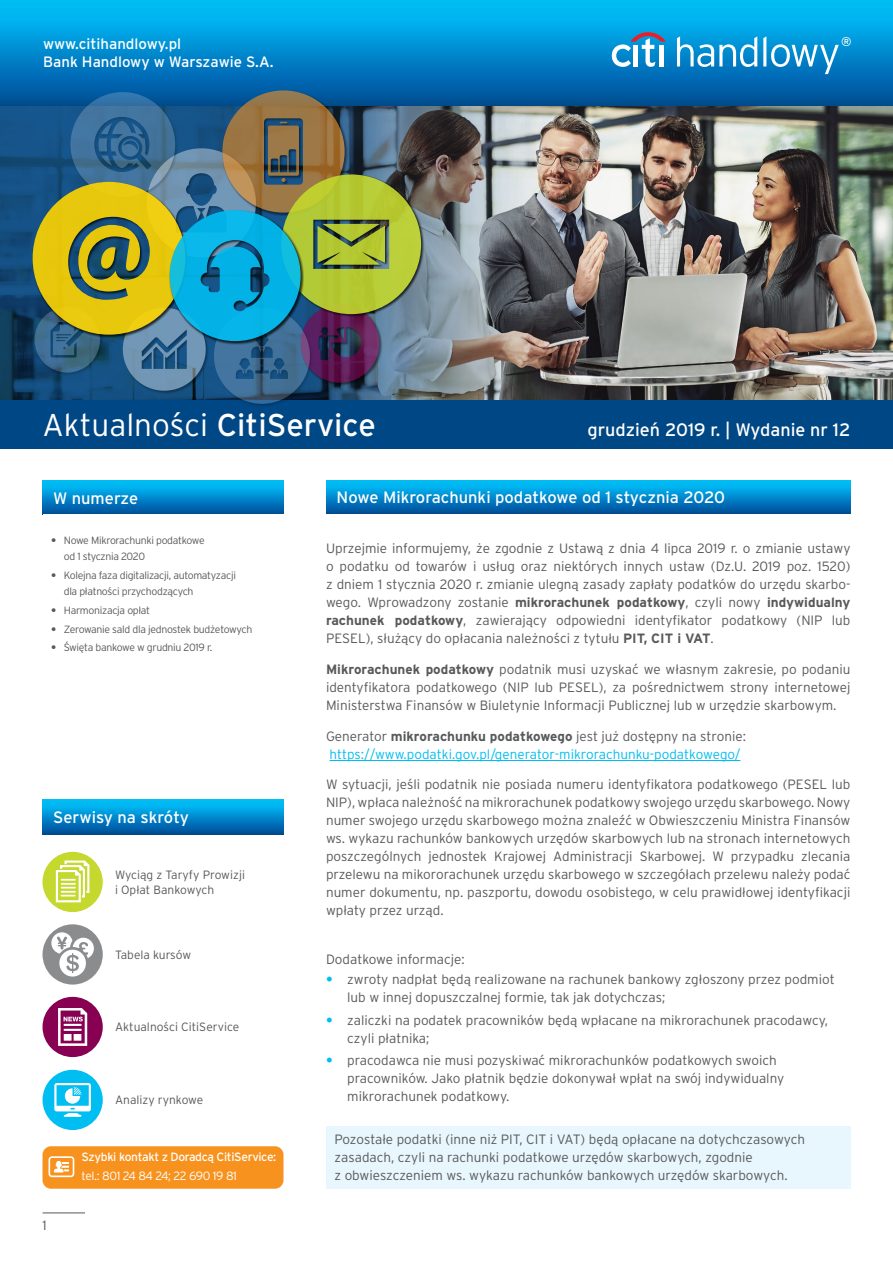
<style>
.page{position:relative;width:893px;height:1263px;background:#fff}
.page>*{position:absolute;margin:0;border:0;box-sizing:border-box;transform-origin:0 0}
.t1{font:300 31.5px "Interstate Pl";color:#fff}
.t2{font:18px "Interstate Pl";color:#fff}
.blue_head{font:16.5px "Interstate Pl";color:#fff}
.t3{font:15px/18px "Interstate Pl";color:#fff}
.main_txt{font:300 13.5px/18px "Interstate Pl";color:#58595b}
.main_txt-2{font:300 13.5px/18px "Interstate Pl";color:#00bdf2}
.t4{font:12.6px "Interstate Pl";color:#fff}
.main_txt-3{font:300 12px/14.4px "Interstate Pl";color:#58595b}
.main_txt-4{font:12px "Interstate Pl";letter-spacing:-.03em;color:#fff}
.main_txt-5{font:300 12px "Interstate Pl";letter-spacing:-.03em;color:#fff}
.t5{font:300 10.5px/16.5px "Interstate Pl";letter-spacing:-.03em;color:#58595b}
.s1{font-weight:400}
.s2{font-weight:700}
.s3{color:#58595b}
.s4{font-weight:700;color:#58595b}
.s5{font-weight:700;color:#00bdf2}
</style>
<div class="page">
<div style="left:0;top:0;width:893px;height:106px;background:linear-gradient(to bottom,#00c7ff,#004c98)"></div>
<svg style="left:677px;top:36px;width:80px;height:31px"></svg>
<svg style="left:763px;top:36px;width:76px;height:38px"></svg>
<svg style="left:612px;top:32px;width:54px;height:35px"></svg>
<hr style="left:659px;top:45px;width:4px;height:21px;background:#fff">
<svg style="left:43px;top:480px;width:240px;height:34px"></svg>
<div style="left:43px;top:800px;width:240px;height:34px;background:linear-gradient(to bottom,#00c7ff,#00519c)"></div>
<div style="left:43px;top:1146px;width:240px;height:43px;background:#f7921e;border-radius:9px"></div>
<svg style="left:49px;top:1156px;width:25px;height:21px"></svg>
<img style="left:567px;top:106px;width:326px;height:294px">
<div style="left:0;top:400px;width:893px;height:48px;background:#004785"></div>
<img style="left:0;top:106px;width:567px;height:294px">
<div style="left:214px;top:307px;width:99px;height:100px;background:#000;opacity:.8"></div>
<div style="left:281px;top:174px;width:143px;height:144px;background:#000;opacity:.8"></div>
<svg style="left:33px;top:90px;width:388px;height:314px"></svg>
<div style="left:43px;top:1070px;width:60px;height:60px;background:#00bdf2;border-radius:50%"></div>
<svg style="left:54px;top:1083px;width:37px;height:34px"></svg>
<div style="left:43px;top:924px;width:60px;height:60px;background:#8a8c8e;border-radius:50%"></div>
<svg style="left:51px;top:932px;width:43px;height:44px"></svg>
<div style="left:43px;top:997px;width:60px;height:60px;background:#870051;border-radius:50%"></div>
<svg style="left:58px;top:1008px;width:29px;height:38px"></svg>
<hr style="left:43px;top:1212px;width:42px;height:1px;background:#58595b">
<div style="left:43px;top:852px;width:60px;height:60px;background:#c4d82e;border-radius:50%"></div>
<svg style="left:56px;top:860px;width:33px;height:42px"></svg>
<hr style="left:329px;top:760px;width:411px;height:1px;background:#00bdf2">
<div style="left:326px;top:1126px;width:524px;height:63px;background:#e8f6fd"></div>
<div style="left:326px;top:480px;width:524px;height:34px;background:linear-gradient(to bottom,#00c8ff,#00509b)"></div>
<p class="t3" style="left:43px;top:34px;width:232px">www.citihandlowy.pl<br>Bank Handlowy w Warszawie S.A.</p>
<p class="t4" style="left:841px;top:34px;width:12px">®</p>
<p class="t1" style="left:43px;top:407px;width:335px">Aktualności <span class="s1">CitiService</span></p>
<p class="t2" style="left:587px;top:419px;width:265px">grudzień 2019 r. | Wydanie nr 12</p>
<p class="blue_head" style="left:53px;top:488px;width:87px">W numerze</p>
<p class="t5" style="left:64px;top:532px;width:142px;text-indent:-13px"><span class="s2">•</span> Nowe Mikrorachunki podatkowe od 1 stycznia 2020</p>
<p class="t5" style="left:64px;top:567px;width:174px;text-indent:-13px"><span class="s2">•</span> Kolejna faza digitalizacji, automatyzacji dla płatności przychodzących</p>
<p class="t5" style="left:51px;top:602px;width:101px"><span class="s2">•</span> Harmonizacja opłat</p>
<p class="t5" style="left:51px;top:620px;width:203px"><span class="s2">•</span> Zerowanie sald dla jednostek budżetowych</p>
<p class="t5" style="left:51px;top:639px;width:163px"><span class="s2">•</span> Święta bankowe w grudniu 2019 r.</p>
<p class="blue_head" style="left:53px;top:808px;width:137px">Serwisy na skróty</p>
<p class="main_txt-3" style="left:115px;top:867px;width:131px">Wyciąg z Taryfy Prowizji i Opłat Bankowych</p>
<p class="main_txt-3" style="left:115px;top:947px;width:78px">Tabela kursów</p>
<p class="main_txt-3" style="left:115px;top:1020px;width:126px">Aktualności CitiService</p>
<p class="main_txt-3" style="left:115px;top:1093px;width:90px">Analizy rynkowe</p>
<p class="main_txt" style="left:43px;top:1216px;width:6px">1</p>
<p class="main_txt-4" style="left:82px;top:1150px;width:196px">Szybki kontakt z Doradcą CitiService:</p>
<p class="main_txt-5" style="left:82px;top:1169px;width:157px">tel.: 801 24 84 24; 22 690 19 81</p>
<p class="blue_head" style="left:337px;top:488px;width:390px">Nowe Mikrorachunki podatkowe od 1 stycznia 2020</p>
<p class="main_txt" style="left:326px;top:539px;width:526px;text-align:justify">Uprzejmie informujemy, że zgodnie z Ustawą z dnia 4 lipca 2019 r. o zmianie ustawy o podatku od towarów i usług oraz niektórych innych ustaw (Dz.U. 2019 poz. 1520) z dniem 1 stycznia 2020 r. zmianie ulegną zasady zapłaty podatków do urzędu skarbo&shy;wego. Wprowadzony zostanie <span class="s2">mikrorachunek podatkowy</span>, czyli nowy <span class="s2">indywidualny rachunek podatkowy</span>, zawierający odpowiedni identyfikator podatkowy (NIP lub PESEL), służący do opłacania należności z tytułu <span class="s2">PIT, CIT i VAT</span>.</p>
<p class="main_txt" style="left:326px;top:660px;width:526px;text-align:justify"><span class="s2">Mikrorachunek podatkowy</span> podatnik musi uzyskać we własnym zakresie, po podaniu identyfikatora podatkowego (NIP lub PESEL), za pośrednictwem strony internetowej Ministerstwa Finansów w Biuletynie Informacji Publicznej lub w urzędzie skarbowym.</p>
<p class="main_txt-2" style="left:326px;top:727px;width:421px"><span class="s3">Generator</span> <span class="s4">mikrorachunku podatkowego</span> <span class="s3">jest już dostępny na stronie: </span>https://www.podatki.gov.pl/generator-mikrorachunku-podatkowego/</p>
<p class="main_txt" style="left:326px;top:776px;width:526px;text-align:justify">W sytuacji, jeśli podatnik nie posiada numeru identyfikatora podatkowego (PESEL lub NIP), wpłaca należność na mikrorachunek podatkowy swojego urzędu skarbowego. Nowy numer swojego urzędu skarbowego można znaleźć w Obwieszczeniu Ministra Finansów ws. wykazu rachunków bankowych urzędów skarbowych lub na stronach internetowych poszczególnych jednostek Krajowej Administracji Skarbowej. W przypadku zlecania przelewu na mikororachunek urzędu skarbowego w szczegółach przelewu należy podać numer dokumentu, np. paszportu, dowodu osobistego, w celu prawidłowej identyfikacji wpłaty przez urząd.</p>
<p class="main_txt" style="left:326px;top:950px;width:140px">Dodatkowe informacje:</p>
<p class="main_txt" style="left:347px;top:970px;width:489px;text-indent:-21px"><span class="s5">•</span> zwroty nadpłat będą realizowane na rachunek bankowy zgłoszony przez podmiot lub w innej dopuszczalnej formie, tak jak dotychczas;</p>
<p class="main_txt" style="left:347px;top:1011px;width:482px;text-indent:-21px"><span class="s5">•</span> zaliczki na podatek pracowników będą wpłacane na mikrorachunek pracodawcy, czyli płatnika;</p>
<p class="main_txt" style="left:347px;top:1051px;width:438px;text-indent:-21px"><span class="s5">•</span> pracodawca nie musi pozyskiwać mikrorachunków podatkowych swoich pracowników. Jako płatnik będzie dokonywał wpłat na swój indywidualny mikrorachunek podatkowy.</p>
<p class="main_txt" style="left:334px;top:1130px;width:472px">Pozostałe podatki (inne niż PIT, CIT i VAT) będą opłacane na dotychczasowych zasadach, czyli na rachunki podatkowe urzędów skarbowych, zgodnie<br>z obwieszczeniem ws. wykazu rachunków bankowych urzędów skarbowych.</p>
</div>
